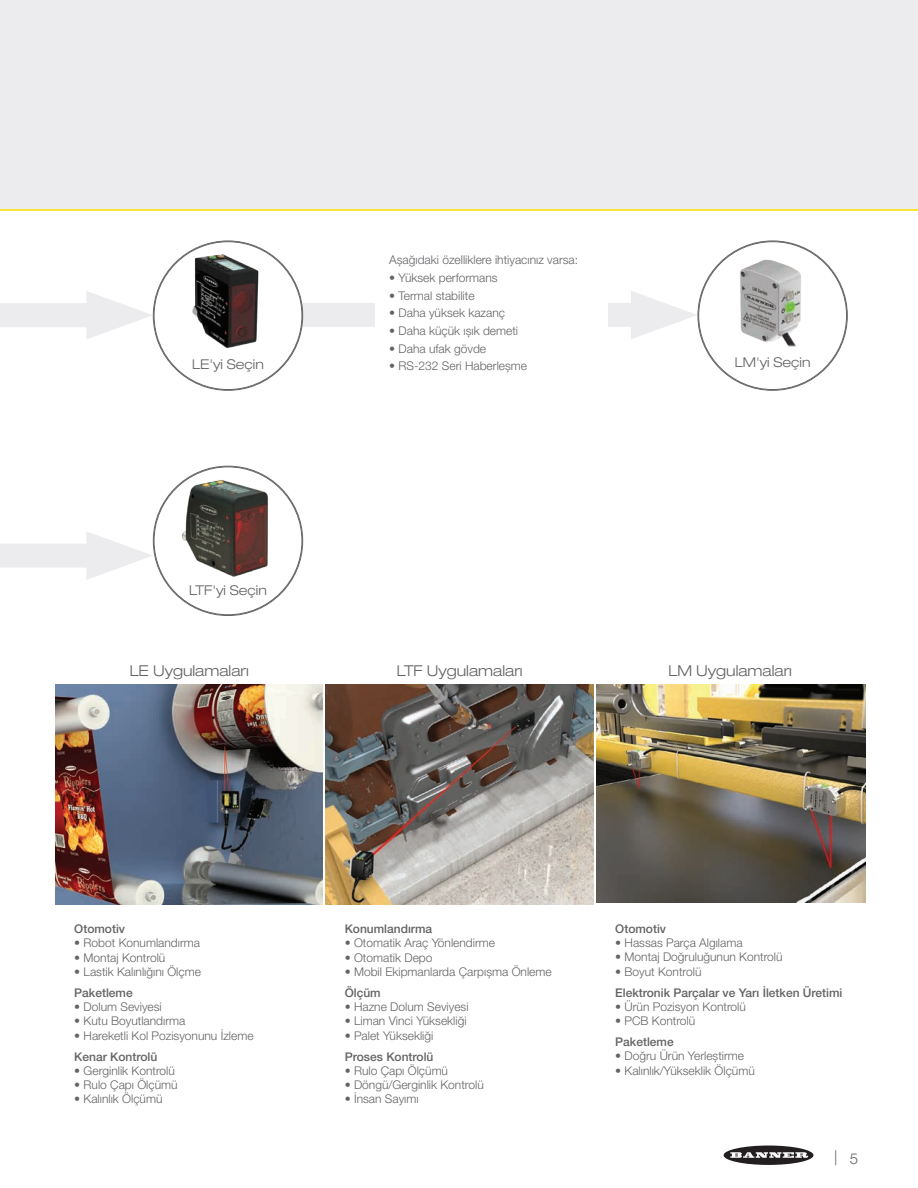
<style>
.page{position:relative;width:918px;height:1188px;background:#fff}
.page>*{position:absolute;margin:0;border:0;box-sizing:border-box;transform-origin:0 0}
.t1{font:300 expanded 15px "Helvetica Neue LT Pro";color:#636366}
.t2{font:300 15px "Helvetica Neue LT Pro";color:#636366}
.t3{font:300 expanded 13.5px "Helvetica Neue LT Pro";color:#636366}
.t4{font:300 12px "Helvetica Neue LT Pro";color:#636366}
.t5{font:500 12px "Helvetica Neue LT Pro";color:#636366}
</style>
<div class="page">
<div style="left:724px;top:1146px;width:89px;height:19px;background:#231f20;border-radius:50%"></div>
<svg style="left:730px;top:1152px;width:78px;height:6px"></svg>
<div style="left:0;top:0;width:918px;height:210px;background:#ececee"></div>
<hr style="left:0;top:209px;width:918px;height:2px;background:#ffe201">
<svg style="left:55px;top:685px;width:1px;height:219px"></svg>
<img style="left:56px;top:685px;width:267px;height:219px">
<img style="left:326px;top:685px;width:268px;height:219px">
<img style="left:597px;top:685px;width:269px;height:218px">
<svg style="left:0;top:291px;width:153px;height:289px"></svg>
<div style="left:271px;top:303px;width:386px;height:24px;background:#ececee"></div>
<svg style="left:631px;top:291px;width:67px;height:48px"></svg>
<div style="left:376px;top:249px;width:232px;height:142px;background:#fff"></div>
<img style="left:716px;top:248px;width:108px;height:99px">
<img style="left:181px;top:478px;width:94px;height:99px">
<div style="left:154px;top:241px;width:148px;height:149px;background:#fff;border-radius:50%"></div>
<img style="left:167px;top:242px;width:117px;height:117px">
<p class="t3" style="left:192px;top:356px;width:73px">LE'yi Seçin</p>
<p class="t3" style="left:189px;top:582px;width:79px">LTF'yi Seçin</p>
<p class="t4" style="left:389px;top:253px;width:190px">Aşağıdaki özelliklere ihtiyacınız varsa:</p>
<p class="t4" style="left:389px;top:270px;width:110px">• Yüksek performans</p>
<p class="t4" style="left:389px;top:288px;width:87px">• Termal stabilite</p>
<p class="t4" style="left:389px;top:306px;width:117px">• Daha yüksek kazanç</p>
<p class="t4" style="left:389px;top:323px;width:130px">• Daha küçük ışık demeti</p>
<p class="t4" style="left:389px;top:341px;width:98px">• Daha ufak gövde</p>
<p class="t4" style="left:389px;top:359px;width:139px">• RS-232 Seri Haberleşme</p>
<p class="t3" style="left:735px;top:355px;width:77px">LM'yi Seçin</p>
<p class="t1" style="left:130px;top:661px;width:121px">LE Uygulamaları</p>
<p class="t1" style="left:397px;top:661px;width:127px">LTF Uygulamaları</p>
<p class="t1" style="left:668px;top:661px;width:125px">LM Uygulamaları</p>
<p class="t5" style="left:74px;top:922px;width:52px">Otomotiv</p>
<p class="t4" style="left:74px;top:936px;width:127px">• Robot Konumlandırma</p>
<p class="t4" style="left:74px;top:950px;width:93px">• Montaj Kontrolü</p>
<p class="t4" style="left:74px;top:964px;width:128px">• Lastik Kalınlığını Ölçme</p>
<p class="t5" style="left:74px;top:985px;width:60px">Paketleme</p>
<p class="t4" style="left:74px;top:999px;width:89px">• Dolum Seviyesi</p>
<p class="t4" style="left:74px;top:1014px;width:113px">• Kutu Boyutlandırma</p>
<p class="t4" style="left:74px;top:1028px;width:181px">• Hareketli Kol Pozisyonunu İzleme</p>
<p class="t5" style="left:74px;top:1049px;width:85px">Kenar Kontrolü</p>
<p class="t4" style="left:74px;top:1063px;width:102px">• Gerginlik Kontrolü</p>
<p class="t4" style="left:74px;top:1077px;width:105px">• Rulo Çapı Ölçümü</p>
<p class="t4" style="left:74px;top:1092px;width:90px">• Kalınlık Ölçümü</p>
<p class="t5" style="left:345px;top:922px;width:89px">Konumlandırma</p>
<p class="t4" style="left:345px;top:936px;width:152px">• Otomatik Araç Yönlendirme</p>
<p class="t4" style="left:345px;top:950px;width:89px">• Otomatik Depo</p>
<p class="t4" style="left:345px;top:964px;width:208px">• Mobil Ekipmanlarda Çarpışma Önleme</p>
<p class="t5" style="left:345px;top:985px;width:38px">Ölçüm</p>
<p class="t4" style="left:345px;top:999px;width:125px">• Hazne Dolum Seviyesi</p>
<p class="t4" style="left:345px;top:1014px;width:123px">• Liman Vinci Yüksekliği</p>
<p class="t4" style="left:345px;top:1028px;width:90px">• Palet Yüksekliği</p>
<p class="t5" style="left:345px;top:1049px;width:90px">Proses Kontrolü</p>
<p class="t4" style="left:345px;top:1063px;width:105px">• Rulo Çapı Ölçümü</p>
<p class="t4" style="left:345px;top:1077px;width:141px">• Döngü/Gerginlik Kontrolü</p>
<p class="t4" style="left:345px;top:1092px;width:76px">• İnsan Sayımı</p>
<p class="t5" style="left:615px;top:922px;width:52px">Otomotiv</p>
<p class="t4" style="left:615px;top:936px;width:129px">• Hassas Parça Algılama</p>
<p class="t4" style="left:615px;top:950px;width:169px">• Montaj Doğruluğunun Kontrolü</p>
<p class="t4" style="left:615px;top:964px;width:88px">• Boyut Kontrolü</p>
<p class="t5" style="left:615px;top:985px;width:229px">Elektronik Parçalar ve Yarı İletken Üretimi</p>
<p class="t4" style="left:615px;top:999px;width:132px">• Ürün Pozisyon Kontrolü</p>
<p class="t4" style="left:615px;top:1014px;width:82px">• PCB Kontrolü</p>
<p class="t5" style="left:615px;top:1035px;width:60px">Paketleme</p>
<p class="t4" style="left:615px;top:1049px;width:130px">• Doğru Ürün Yerleştirme</p>
<p class="t4" style="left:615px;top:1063px;width:141px">• Kalınlık/Yükseklik Ölçümü</p>
<p class="t2" style="left:834px;top:1149px;width:26px">| 5</p>
</div>
